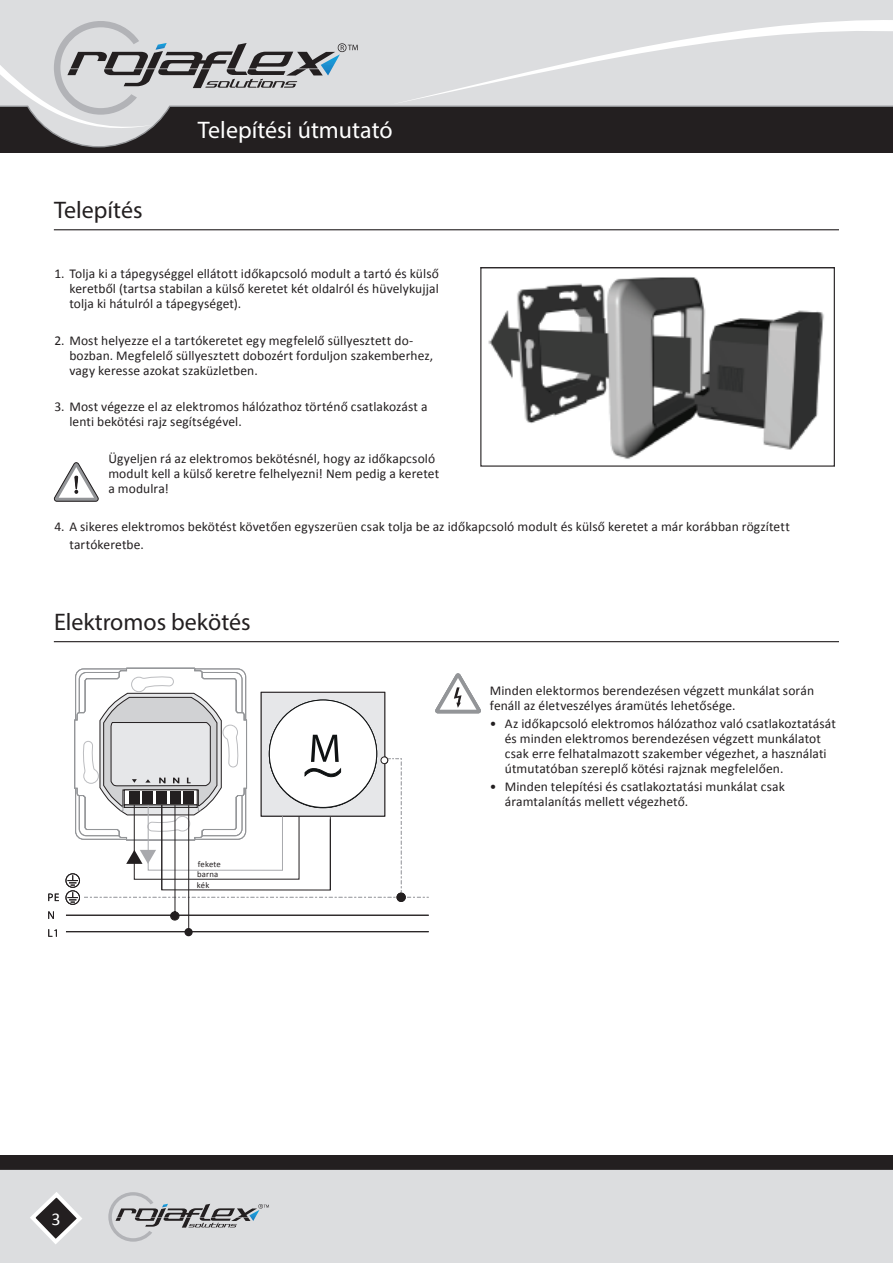
<style>
.page{position:relative;width:893px;height:1263px;background:#fff}
.page>*{position:absolute;margin:0;border:0;box-sizing:border-box;transform-origin:0 0}
.t1{font:24px "Myriad Pro";color:#231f20}
.t2{font:24px "Myriad Pro";color:#fff}
.t3{font:18px "Calibri";color:#fff}
.t4{font:13.5px/15px "Calibri";letter-spacing:.005em;color:#231f20}
.t5{font:8.7px/10.5px "Calibri";letter-spacing:.02em;color:#231f20}
</style>
<div class="page">
<div style="left:0;top:1155px;width:893px;height:62px;background:#231f20"></div>
<div style="left:0;top:1169px;width:893px;height:94px;background:#dcdddf"></div>
<div style="left:0;top:91px;width:893px;height:62px;background:#231f20"></div>
<svg style="left:47px;top:0;width:846px;height:148px"></svg>
<svg style="left:390px;top:19px;width:503px;height:129px;fill:#dcdddf"></svg>
<svg style="left:108px;top:1192px;width:161px;height:50px;background:#c1c3c5"></svg>
<svg style="left:0;top:0;width:358px;height:129px;background:#b6b7b9"></svg>
<svg style="left:27px;top:1189px;width:58px;height:58px"></svg>
<hr style="left:54px;top:641px;width:785px;height:1px;background:#231f20">
<svg style="left:435px;top:673px;width:46px;height:40px"></svg>
<svg style="left:48px;top:893px;width:11px;height:8px"></svg>
<svg style="left:48px;top:911px;width:6px;height:8px"></svg>
<svg style="left:48px;top:929px;width:9px;height:8px"></svg>
<hr style="left:66px;top:931px;width:363px;height:1px;background:#231f20">
<div style="left:184px;top:928px;width:9px;height:8px;background:#231f20;border-radius:50%"></div>
<hr style="left:188px;top:805px;width:1px;height:126px;background:#231f20">
<hr style="left:54px;top:229px;width:785px;height:1px;background:#231f20">
<svg style="left:66px;top:668px;width:363px;height:252px"></svg>
<img style="left:488px;top:277px;width:336px;height:182px">
<div style="left:480px;top:267px;width:355px;height:200px;border:1px solid #231f20"></div>
<svg style="left:54px;top:462px;width:45px;height:39px"></svg>
<h1 class="t1" style="left:54px;top:195px;width:90px">Telepítés</h1>
<h1 class="t2" style="left:198px;top:116px;width:196px">Telepítési útmutató</h1>
<p class="t4" style="left:69px;top:266px;width:371px;text-align:justify;text-indent:-15px">1. Tolja ki a tápegységgel ellátott időkapcsoló modult a tartó és külső keretből (tartsa stabilan a külső keretet két oldalról és hüvelykujjal tolja ki hátulról a tápegységet).</p>
<p class="t4" style="left:69px;top:333px;width:365px;text-indent:-15px">2. Most helyezze el a tartókeretet egy megfelelő süllyesztett do&shy;bozban. Megfelelő süllyesztett dobozért forduljon szakemberhez, vagy keresse azokat szaküzletben.</p>
<p class="t4" style="left:69px;top:399px;width:360px;text-indent:-15px">3. Most végezze el az elektromos hálózathoz történő csatlakozást a lenti bekötési rajz segítségével.</p>
<p class="t4" style="left:108px;top:451px;width:332px">Ügyeljen rá az elektromos bekötésnél, hogy az időkapcsoló modult kell a külső keretre felhelyezni! Nem pedig a keretet a modulra!</p>
<p class="t4" style="left:69px;top:517px;width:722px;line-height:18.5px;text-indent:-15px">4. A sikeres elektromos bekötést követően egyszerüen csak tolja be az időkapcsoló modult és külső keretet a már korábban rögzített tartókeretbe.</p>
<h1 class="t1" style="left:54px;top:607px;width:198px">Elektromos bekötés</h1>
<h2 class="t3" style="left:52px;top:1207px;width:11px">3</h2>
<p class="t5" style="left:197px;top:859px;width:25px">fekete barna kék</p>
<p class="t4" style="left:490px;top:683px;width:326px">Minden elektormos berendezésen végzett munkálat során fenáll az életveszélyes áramütés lehetősége.</p>
<p class="t4" style="left:505px;top:716px;width:333px;text-indent:-15px">• Az időkapcsoló elektromos hálózathoz való csatlakoztatását és minden elektromos berendezésen végzett munkálatot csak erre felhatalmazott szakember végezhet, a használati útmutatóban szereplő kötési rajznak megfelelően.</p>
<p class="t4" style="left:505px;top:779px;width:281px;text-indent:-15px">• Minden telepítési és csatlakoztatási munkálat csak áramtalanítás mellett végezhető.</p>
</div>
